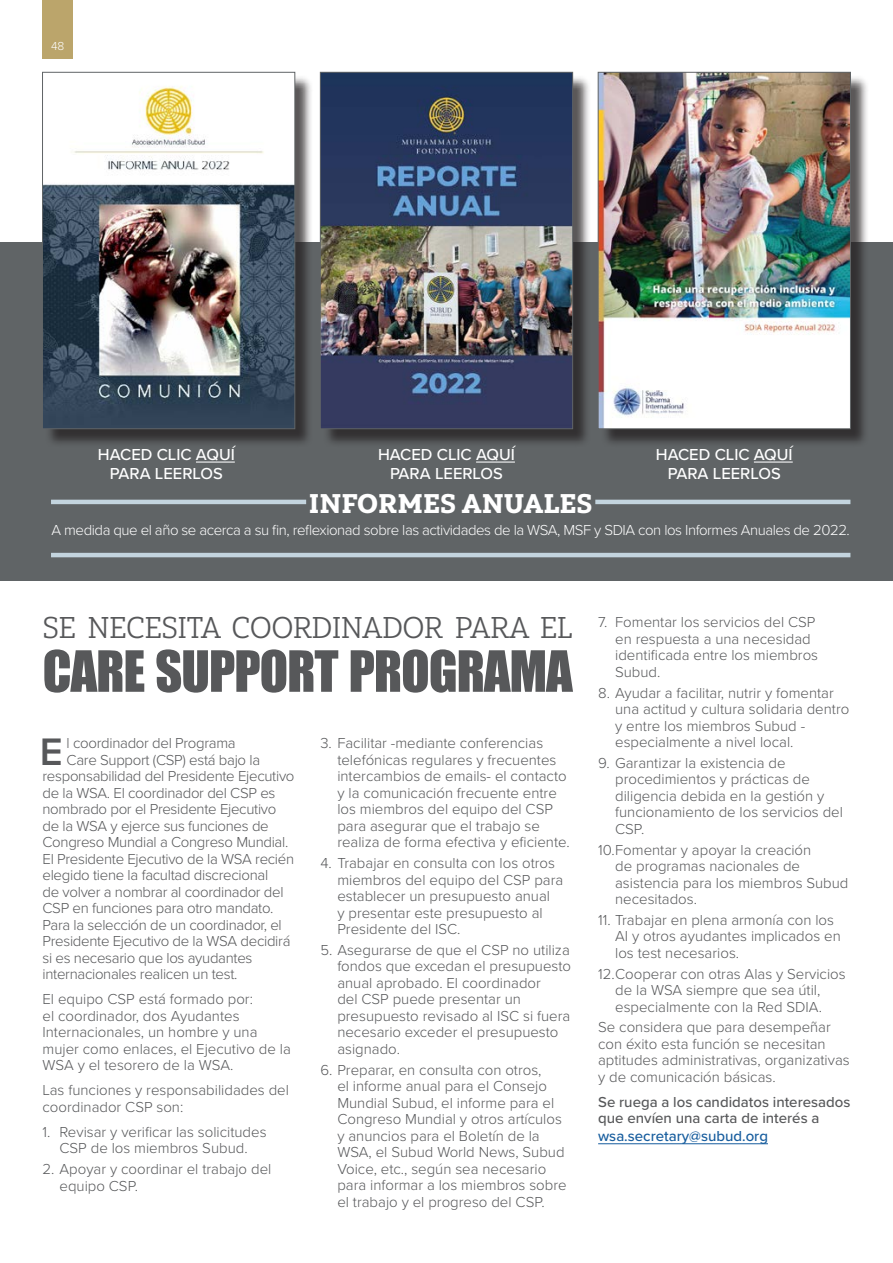
<style>
.page{position:relative;width:893px;height:1263px;background:#fff}
.page>*{position:absolute;margin:0;border:0;box-sizing:border-box;transform-origin:0 0}
.Body_text{font:52.5px "Impact";letter-spacing:-.02em;color:#57585a}
.Drop_cap_text{font:600 39.75px "Proxima Nova";color:#57585a}
.Body_text-2{font:30px "Yorkten Slab Nor Boo";letter-spacing:-.02em;color:#57585a}
.Body_text-3{font:27px "Yorkten Slab Nor Bla";color:#fff}
.t1{font:500 16.5px/19.8px "Proxima Nova";color:#fff;text-align:center}
.Body_text-4{font:300 15px/16.5px "Proxima Nova";color:#57585a}
.Drop_cap_text-2{font:300 15px "Proxima Nova";letter-spacing:-.02em;color:#57585a}
.Body_text-5{font:300 15px "Proxima Nova";letter-spacing:-.03em;color:#fff}
.Body_text-6{font:500 15px/16.5px "Proxima Nova";color:#57585a}
.Body_text-7{font:500 15px "Proxima Nova";color:#175d9e}
.t2{font:300 12px "Proxima Nova";color:#fff}
</style>
<div class="page">
<div style="left:0;top:242px;width:893px;height:338px;background:#606466"></div>
<div style="left:45px;top:74px;width:269px;height:374px;background:#231f20;opacity:.75"></div>
<img style="left:44px;top:74px;width:249px;height:353px">
<div style="left:42px;top:72px;width:253px;height:357px;border:1px solid #606466"></div>
<hr style="left:196px;top:461px;width:39px;height:2px;background:#fff">
<div style="left:322px;top:74px;width:269px;height:374px;background:#231f20;opacity:.75"></div>
<img style="left:322px;top:74px;width:249px;height:353px">
<div style="left:320px;top:72px;width:253px;height:357px;border:1px solid #606466"></div>
<hr style="left:476px;top:461px;width:39px;height:2px;background:#fff">
<div style="left:600px;top:74px;width:269px;height:374px;background:#231f20;opacity:.75"></div>
<img style="left:600px;top:74px;width:249px;height:353px">
<div style="left:598px;top:72px;width:253px;height:357px;border:1px solid #606466"></div>
<hr style="left:754px;top:461px;width:39px;height:2px;background:#fff">
<hr style="left:51px;top:500px;width:255px;height:4px;background:#c3d4de">
<hr style="left:51px;top:553px;width:799px;height:4px;background:#c3d4de">
<hr style="left:595px;top:500px;width:255px;height:4px;background:#c3d4de">
<hr style="left:598px;top:1143px;width:170px;height:1px;background:#175d9e">
<hr style="left:892px;top:997px;width:1px;height:266px;background:#c3d4de">
<div style="left:43px;top:0;width:30px;height:58px;background:#bba56b"></div>
<p class="t2" style="left:51px;top:37px;width:15px">48</p>
<p class="t1" style="left:98px;top:443px;width:138px">HACED CLIC AQUÍ<br>PARA LEERLOS</p>
<p class="t1" style="left:378px;top:443px;width:138px">HACED CLIC AQUÍ<br>PARA LEERLOS</p>
<p class="t1" style="left:656px;top:443px;width:138px">HACED CLIC AQUÍ<br>PARA LEERLOS</p>
<p class="Body_text-3" style="left:309px;top:486px;width:285px">INFORMES ANUALES</p>
<p class="Body_text-5" style="left:52px;top:519px;width:800px">A medida que el año se acerca a su fin, reflexionad sobre las actividades de la WSA, MSF y SDIA con los Informes Anuales de 2022.</p>
<p class="Body_text-2" style="left:43px;top:610px;width:532px">SE NECESITA COORDINADOR PARA EL</p>
<p class="Body_text" style="left:43px;top:630px;width:532px">CARE SUPPORT PROGRAMA</p>
<p class="Drop_cap_text" style="left:40px;top:722px;width:24px">E</p>
<p class="Drop_cap_text-2" style="left:67px;top:732px;width:171px">l coordinador del Programa</p>
<p class="Drop_cap_text-2" style="left:67px;top:748px;width:195px">Care Support (CSP) está bajo la</p>
<p class="Drop_cap_text-2" style="left:43px;top:765px;width:253px">responsabilidad del Presidente Ejecutivo</p>
<p class="Drop_cap_text-2" style="left:43px;top:781px;width:234px">de la WSA. El coordinador del CSP es</p>
<p class="Drop_cap_text-2" style="left:43px;top:798px;width:235px">nombrado por el Presidente Ejecutivo</p>
<p class="Drop_cap_text-2" style="left:43px;top:814px;width:228px">de la WSA y ejerce sus funciones de</p>
<p class="Drop_cap_text-2" style="left:43px;top:831px;width:247px">Congreso Mundial a Congreso Mundial.</p>
<p class="Drop_cap_text-2" style="left:43px;top:847px;width:253px">El Presidente Ejecutivo de la WSA recién</p>
<p class="Drop_cap_text-2" style="left:43px;top:864px;width:227px">elegido tiene la facultad discrecional</p>
<p class="Drop_cap_text-2" style="left:43px;top:880px;width:243px">de volver a nombrar al coordinador del</p>
<p class="Drop_cap_text-2" style="left:43px;top:897px;width:232px">CSP en funciones para otro mandato.</p>
<p class="Drop_cap_text-2" style="left:43px;top:913px;width:241px">Para la selección de un coordinador, el</p>
<p class="Drop_cap_text-2" style="left:43px;top:930px;width:249px">Presidente Ejecutivo de la WSA decidirá</p>
<p class="Drop_cap_text-2" style="left:43px;top:946px;width:211px">si es necesario que los ayudantes</p>
<p class="Drop_cap_text-2" style="left:43px;top:963px;width:196px">internacionales realicen un test.</p>
<p class="Body_text-4" style="left:43px;top:990px;width:250px">El equipo CSP está formado por:<br>el coordinador, dos Ayudantes<br>Internacionales, un hombre y una mujer como enlaces, el Ejecutivo de la<br>WSA y el tesorero de la WSA.</p>
<p class="Body_text-4" style="left:43px;top:1081px;width:248px">Las funciones y responsabilidades del coordinador CSP son:</p>
<p class="Body_text-4" style="left:43px;top:1123px;width:226px;text-align:center">1. Revisar y verificar las solicitudes<br>CSP de los miembros Subud.</p>
<p class="Body_text-4" style="left:60px;top:1160px;width:213px;text-indent:-17px">2. Apoyar y coordinar el trabajo del equipo CSP.</p>
<p class="Body_text-4" style="left:337px;top:734px;width:234px;text-indent:-17px">3. Facilitar -mediante conferencias telefónicas regulares y frecuentes intercambios de emails- el contacto y la comunicación frecuente entre los miembros del equipo del CSP para asegurar que el trabajo se realiza de forma efectiva y eficiente.</p>
<p class="Body_text-4" style="left:337px;top:854px;width:227px;text-indent:-17px">4. Trabajar en consulta con los otros miembros del equipo del CSP para establecer un presupuesto anual<br>y presentar este presupuesto al<br>Presidente del ISC.</p>
<p class="Body_text-4" style="left:337px;top:941px;width:235px;text-indent:-17px">5. Asegurarse de que el CSP no utiliza fondos que excedan el presupuesto anual aprobado. El coordinador<br>del CSP puede presentar un presupuesto revisado al ISC si fuera necesario exceder el presupuesto asignado.</p>
<p class="Body_text-4" style="left:337px;top:1060px;width:231px;text-indent:-17px">6. Preparar, en consulta con otros,<br>el informe anual para el Consejo<br>Mundial Subud, el informe para el<br>Congreso Mundial y otros artículos y anuncios para el Boletín de la<br>WSA, el Subud World News, Subud<br>Voice, etc., según sea necesario para informar a los miembros sobre el trabajo y el progreso del CSP.</p>
<p class="Body_text-4" style="left:615px;top:613px;width:204px;text-indent:-17px">7. Fomentar los servicios del CSP en respuesta a una necesidad identificada entre los miembros<br>Subud.</p>
<p class="Body_text-4" style="left:615px;top:684px;width:236px;text-indent:-17px">8. Ayudar a facilitar, nutrir y fomentar una actitud y cultura solidaria dentro y entre los miembros Subud - especialmente a nivel local.</p>
<p class="Body_text-4" style="left:615px;top:754px;width:229px;text-indent:-17px">9. Garantizar la existencia de procedimientos y prácticas de diligencia debida en la gestión y funcionamiento de los servicios del<br>CSP.</p>
<p class="Body_text-4" style="left:615px;top:841px;width:235px;text-indent:-17px">10.Fomentar y apoyar la creación<br>de programas nacionales de asistencia para los miembros Subud necesitados.</p>
<p class="Body_text-4" style="left:615px;top:911px;width:227px;text-indent:-17px">11. Trabajar en plena armonía con los<br>AI y otros ayudantes implicados en los test necesarios.</p>
<p class="Body_text-4" style="left:598px;top:965px;width:249px;text-align:center">12.Cooperar con otras Alas y Servicios de la WSA siempre que sea útil, especialmente con la Red SDIA.</p>
<p class="Body_text-4" style="left:598px;top:1018px;width:253px">Se considera que para desempeñar con éxito esta función se necesitan aptitudes administrativas, organizativas y de comunicación básicas.</p>
<p class="Body_text-6" style="left:598px;top:1093px;width:254px">Se ruega a los candidatos interesados que envíen una carta de interés a</p>
<p class="Body_text-7" style="left:598px;top:1125px;width:171px">wsa.secretary@subud.org</p>
</div>
